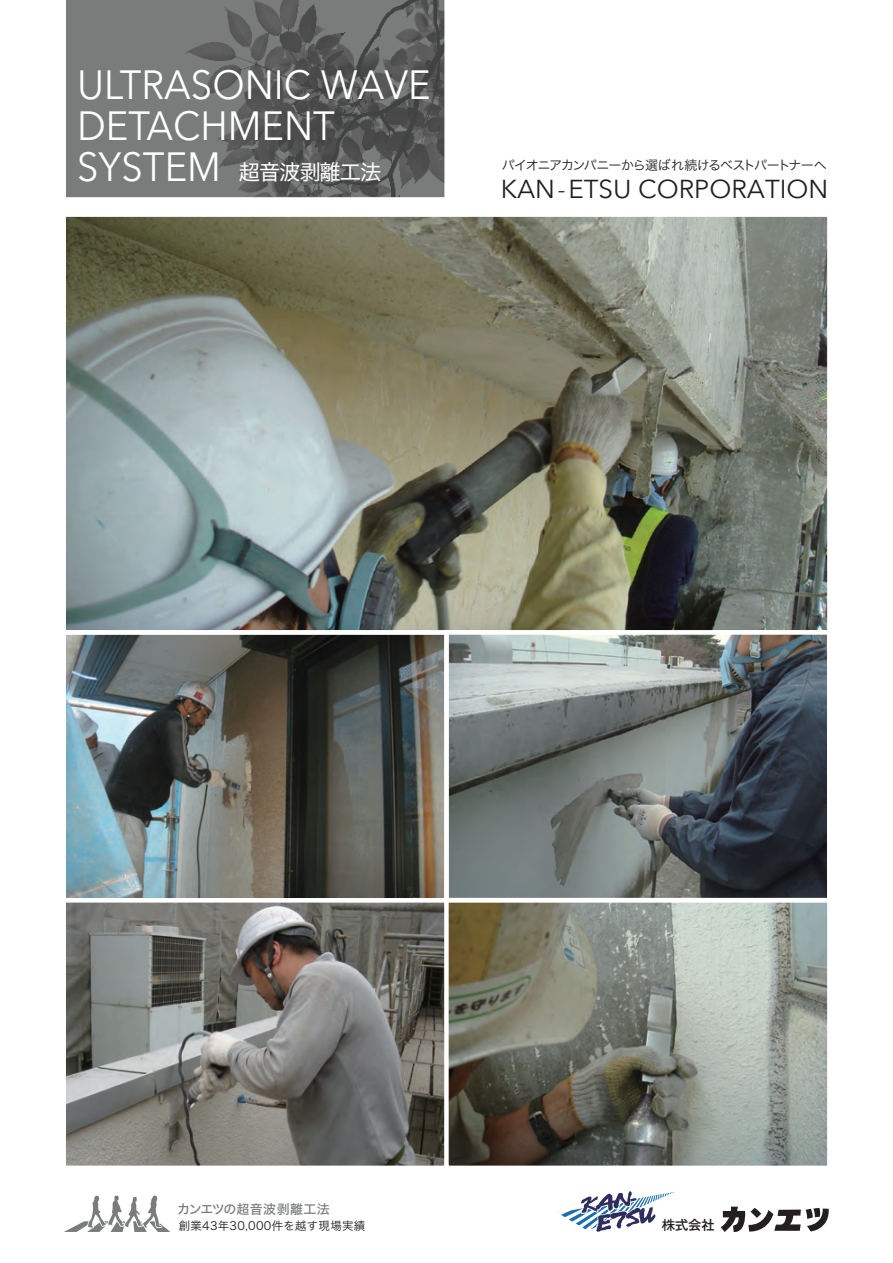
<style>
.page{position:relative;width:893px;height:1263px;background:#fff}
.page>*{position:absolute;margin:0;border:0;box-sizing:border-box;transform-origin:0 0}
.t1{font:40.8px "Avenir Next";color:#fff;scale:.93 1}
.t2{font:25.95px "Avenir Next";color:#231f20}
.t3{font:21.3px "Hira Kaku Std W4";letter-spacing:-.045em;color:#fff}
.t4{font:500 13.35px "Gothic MB101 Pro";color:#231f20}
.t5{font:13.05px "Hira Kaku Pro W3";letter-spacing:-.09em;color:#231f20}
.t6{font:13.05px "Hira Kaku Std W5";letter-spacing:.02em;color:#7a7c7c}
.t7{font:11.4px "Hira Kaku Pro W3";letter-spacing:.025em;color:#231f20}
.s1{font-family:"Avenir Next";font-size:40.8px}
</style>
<div class="page">
<img style="left:64px;top:0;width:765px;height:1232px">
<h1 class="t1" style="left:77px;top:50px;width:382px">ULTRASONIC WAVE</h1>
<h1 class="t1" style="left:77px;top:91px;width:279px">DETACHMENT</h1>
<h3 class="t3" style="left:77px;top:156px;width:306px"><span class="s1">SYSTEM</span> 超音波剥離工法</h3>
<p class="t5" style="left:502px;top:153px;width:326px">パイオニアカンパニーから選ばれ続けるベストパートナーへ</p>
<h2 class="t2" style="left:501px;top:167px;width:329px">KAN-ETSU CORPORATION</h2>
<p class="t6" style="left:177px;top:1199px;width:154px">カンエツの超音波剥離工法</p>
<p class="t7" style="left:179px;top:1215px;width:188px">創業43年30,000件を越す現場実績</p>
<p class="t4" style="left:662px;top:1214px;width:55px">株式会社</p>
</div>
